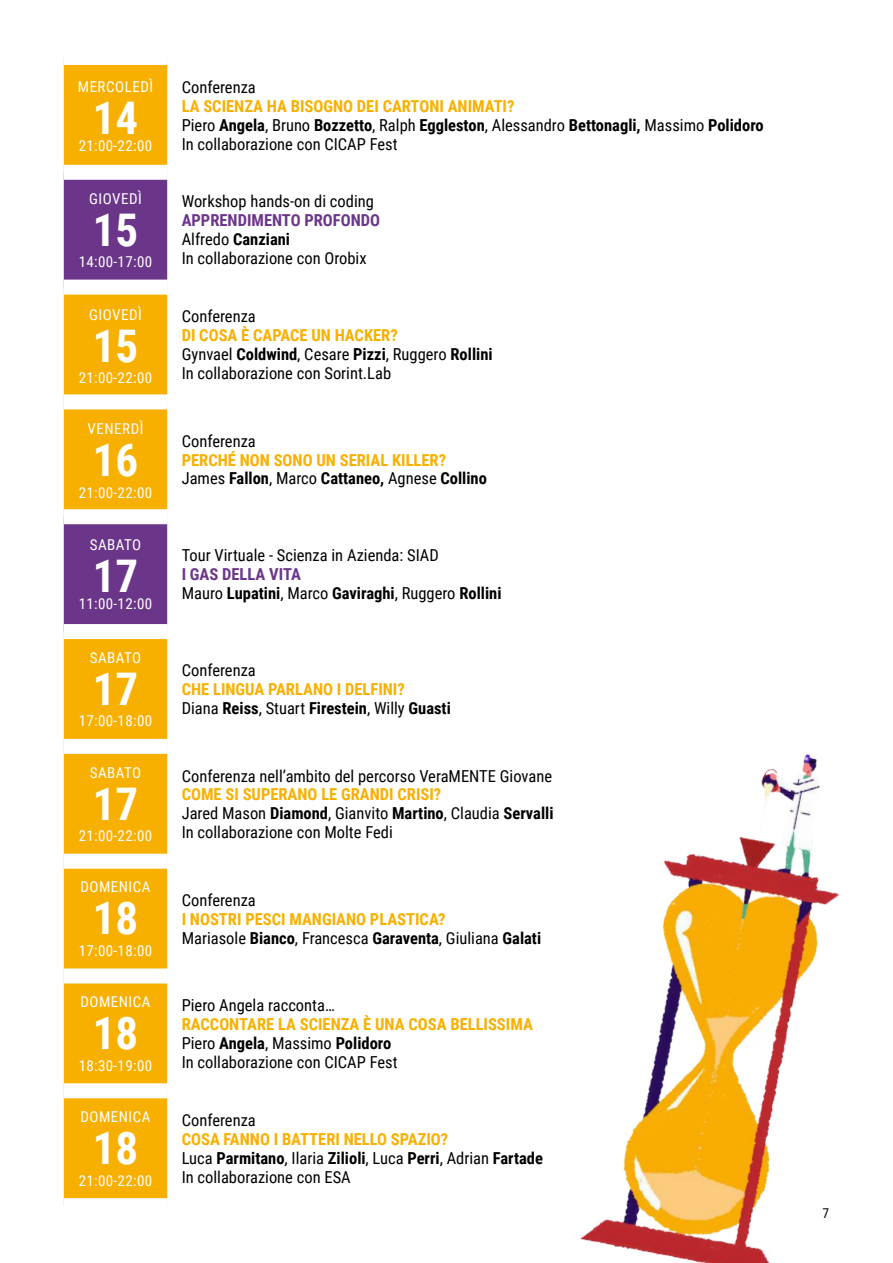
<style>
.page{position:relative;width:893px;height:1263px;background:#fff}
.page>*{position:absolute;margin:0;border:0;box-sizing:border-box;transform-origin:0 0}
.t1{font:700 45px "Roboto Condensed";color:#fff}
.t2{font:16.5px/18.9px "Roboto Condensed";color:#000}
.t3{font:700 16.5px/18.9px "Roboto Condensed";color:#f8b000}
.t4{font:700 16.5px/18.9px "Roboto Condensed";color:#000}
.t5{font:15px "Roboto Condensed";letter-spacing:.035em;color:#fff}
.t6{font:13.5px "Roboto Condensed";color:#000}
.s1{font-weight:700;color:#f8b000}
.s2{font-weight:700}
.s3{font-weight:700;color:#6b368a}
.s4{font-weight:400;color:#000}
.s5{color:#000}
.s6{color:#6b368a}
.s7{font-weight:400}
</style>
<div class="page">
<div style="left:64px;top:65px;width:103px;height:1133px;background:#f8b000"></div>
<svg style="left:64px;top:180px;width:103px;height:444px;background:#b17345"></svg>
<div style="left:64px;top:165px;width:103px;height:15px;background:#fff"></div>
<div style="left:64px;top:280px;width:103px;height:15px;background:#fff"></div>
<div style="left:64px;top:394px;width:103px;height:15px;background:#fff"></div>
<div style="left:64px;top:509px;width:103px;height:15px;background:#fff"></div>
<div style="left:64px;top:624px;width:103px;height:15px;background:#fff"></div>
<div style="left:64px;top:739px;width:103px;height:15px;background:#fff"></div>
<div style="left:64px;top:854px;width:103px;height:15px;background:#fff"></div>
<div style="left:64px;top:968px;width:103px;height:15px;background:#fff"></div>
<div style="left:64px;top:1083px;width:103px;height:15px;background:#fff"></div>
<img style="left:580px;top:754px;width:259px;height:509px">
<p class="t5" style="left:78px;top:76px;width:10px">merc</p>
<p class="t5" style="left:115px;top:76px;width:40px">oledì</p>
<h1 class="t1" style="left:93px;top:86px;width:47px">14</h1>
<p class="t5" style="left:79px;top:135px;width:75px">21:00-22:00</p>
<p class="t5" style="left:89px;top:188px;width:54px">gi ovedì</p>
<h1 class="t1" style="left:93px;top:198px;width:47px">15</h1>
<p class="t5" style="left:79px;top:251px;width:75px">14:00-17:00</p>
<p class="t5" style="left:89px;top:304px;width:54px">gi ovedì</p>
<h1 class="t1" style="left:93px;top:314px;width:47px">15</h1>
<p class="t5" style="left:79px;top:367px;width:75px">21:00-22:00</p>
<p class="t5" style="left:87px;top:418px;width:58px">venerdì</p>
<h1 class="t1" style="left:93px;top:429px;width:47px">16</h1>
<p class="t5" style="left:79px;top:482px;width:75px">21:00-22:00</p>
<p class="t5" style="left:90px;top:534px;width:53px">sabato</p>
<h1 class="t1" style="left:93px;top:545px;width:47px">17</h1>
<p class="t5" style="left:79px;top:593px;width:75px">11:00-12:00</p>
<p class="t5" style="left:90px;top:647px;width:53px">sabato</p>
<h1 class="t1" style="left:93px;top:657px;width:47px">17</h1>
<p class="t5" style="left:79px;top:710px;width:75px">17:00-18:00</p>
<p class="t5" style="left:90px;top:762px;width:53px">sabato</p>
<h1 class="t1" style="left:93px;top:772px;width:47px">17</h1>
<p class="t5" style="left:79px;top:825px;width:75px">21:00-22:00</p>
<p class="t5" style="left:80px;top:877px;width:72px">domenica</p>
<h1 class="t1" style="left:93px;top:887px;width:47px">18</h1>
<p class="t5" style="left:79px;top:940px;width:75px">17:00-18:00</p>
<p class="t5" style="left:80px;top:991px;width:72px">domenica</p>
<h1 class="t1" style="left:93px;top:1002px;width:47px">18</h1>
<p class="t5" style="left:79px;top:1055px;width:75px">18:30-19:00</p>
<p class="t5" style="left:80px;top:1106px;width:72px">domenica</p>
<h1 class="t1" style="left:93px;top:1116px;width:47px">18</h1>
<p class="t5" style="left:79px;top:1170px;width:75px">21:00-22:00</p>
<p class="t2" style="left:182px;top:77px;width:76px">Conferenza</p>
<p class="t2" style="left:182px;top:96px;width:583px"><span class="s1">LA SCIENZA HA BISOGNO DEI CARTONI ANIMATI?<br></span>Piero <span class="s2">Angela</span>, Bruno <span class="s2">Bozzetto</span>, Ralph <span class="s2">Eggleston</span>, Alessandro <span class="s2">Bettonagli,</span> Massimo <span class="s2">Polidoro<br></span>In collaborazione con CICAP Fest</p>
<p class="t2" style="left:182px;top:191px;width:194px">Workshop hands-on di coding</p>
<p class="t2" style="left:182px;top:210px;width:200px"><span class="s3">APPRENDIMENTO PROFONDO<br></span>Alfredo <span class="s2">Canziani<br></span>In collaborazione con Orobix</p>
<p class="t2" style="left:182px;top:306px;width:76px">Conferenza</p>
<p class="t2" style="left:182px;top:325px;width:312px"><span class="s1">DI COSA È CAPACE UN HACKER?<br></span>Gynvael <span class="s2">Coldwind</span>, Cesare <span class="s2">Pizzi</span>, Ruggero <span class="s2">Rollini<br></span>In collaborazione con Sorint.Lab</p>
<p class="t2" style="left:182px;top:431px;width:76px">Conferenza</p>
<p class="t3" style="left:182px;top:450px;width:307px">PERCHÉ NON SONO UN SERIAL KILLER?<br><span class="s4">James</span> <span class="s5">Fallon</span><span class="s4">, Marco</span> <span class="s5">Cattaneo,</span> <span class="s4">Agnese</span> <span class="s5">Collino</span></p>
<p class="t2" style="left:182px;top:545px;width:248px">Tour Virtuale - Scienza in Azienda: SIAD</p>
<p class="t4" style="left:182px;top:564px;width:321px"><span class="s6">I GAS DELLA VITA<br></span><span class="s7">Mauro</span> Lupatini<span class="s7">, Marco</span> Gaviraghi<span class="s7">, Ruggero</span> Rollini</p>
<p class="t2" style="left:182px;top:660px;width:76px">Conferenza</p>
<p class="t3" style="left:182px;top:679px;width:271px">CHE LINGUA PARLANO I DELFINI?<br><span class="s4">Diana</span> <span class="s5">Reiss</span><span class="s4">, Stuart</span> <span class="s5">Firestein</span><span class="s4">, Willy</span> <span class="s5">Guasti</span></p>
<p class="t2" style="left:182px;top:765px;width:278px">Conferenza nell’ambito del percorso VeraMEN</p>
<p class="t2" style="left:479px;top:765px;width:74px">TE Giovane</p>
<p class="t2" style="left:182px;top:784px;width:373px"><span class="s1">COME SI SUPERANO LE GRANDI CRISI?<br></span>Jared Mason <span class="s2">Diamond</span>, Gianvito <span class="s2">Martino</span>, Claudia <span class="s2">Servalli<br></span>In collaborazione con Molte Fedi</p>
<p class="t2" style="left:182px;top:890px;width:76px">Conferenza</p>
<p class="t3" style="left:182px;top:909px;width:361px">I NOSTRI PESCI MANGIANO PLASTICA?<br><span class="s4">Mariasole</span> <span class="s5">Bianco</span><span class="s4">, Francesca</span> <span class="s5">Garaventa</span><span class="s4">, Giuliana</span> <span class="s5">Galati</span></p>
<p class="t2" style="left:182px;top:995px;width:154px">Piero Angela racconta…</p>
<p class="t2" style="left:182px;top:1014px;width:353px"><span class="s1">RACCONTARE LA SCIENZA È UNA COSA BELLISSIMA<br></span>Piero <span class="s2">Angela</span>, Massimo <span class="s2">Polidoro<br></span>In collaborazione con CICAP Fest</p>
<p class="t2" style="left:182px;top:1110px;width:76px">Conferenza</p>
<p class="t2" style="left:182px;top:1129px;width:363px"><span class="s1">COSA FANNO I BATTERI NELLO SPAZIO?<br></span>Luca <span class="s2">Parmitano</span>, Ilaria <span class="s2">Zilioli</span>, Luca <span class="s2">Perri</span>, Adrian <span class="s2">Fartade<br></span>In collaborazione con ESA</p>
<p class="t6" style="left:822px;top:1203px;width:8px">7</p>
</div>
